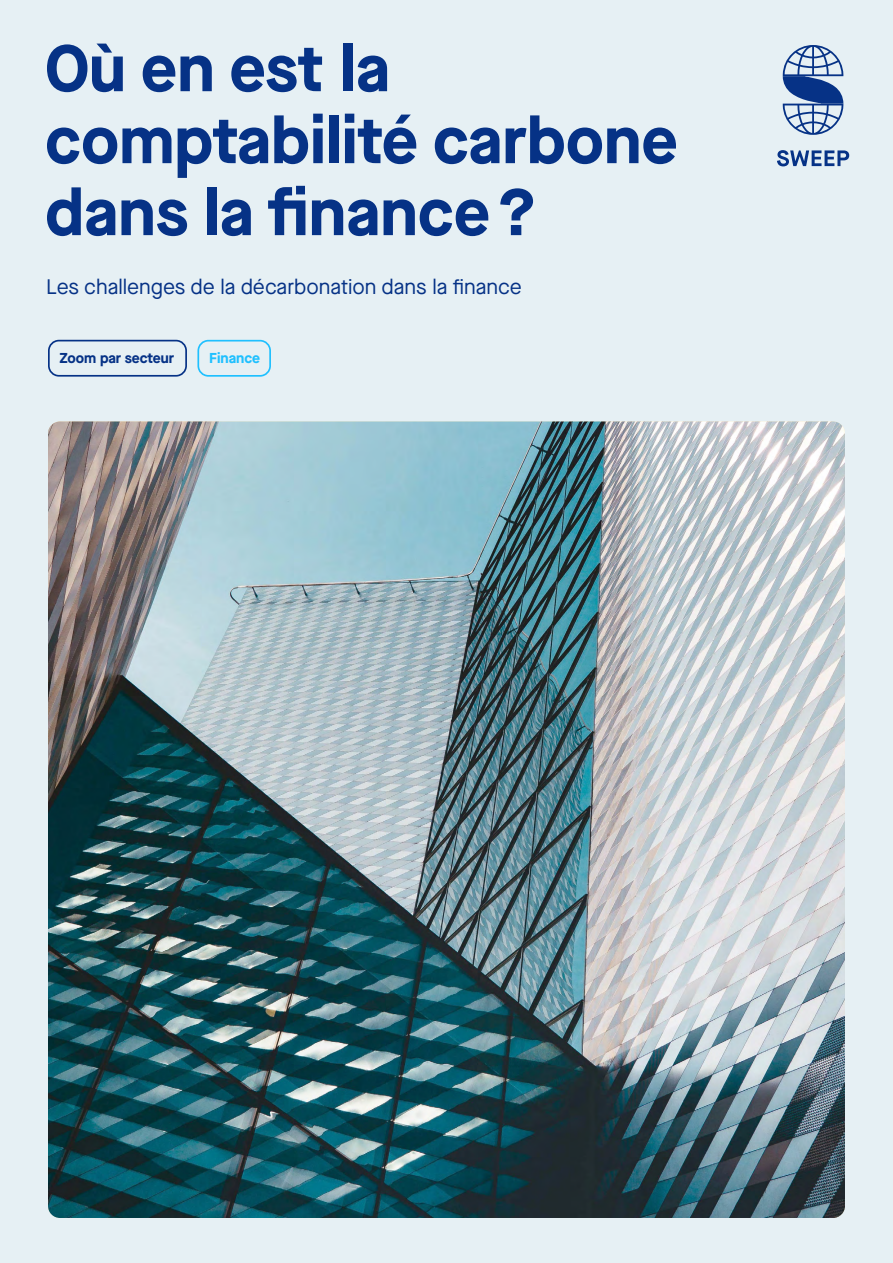
<style>
.page{position:relative;width:893px;height:1263px;background:#e6f0f4}
.page>*{position:absolute;margin:0;border:0;box-sizing:border-box;transform-origin:0 0}
.t1{font:700 65.4px/72px "Maison Neue";color:#063286}
.t2{font:21px "Maison Neue";color:#063286}
.t3{font:700 14.4px "Maison Neue";color:#063286}
.t4{font:700 14.4px "Maison Neue";color:#1fc0ff}
</style>
<div class="page">
<svg style="left:777px;top:150px;width:72px;height:16px"></svg>
<svg style="left:783px;top:45px;width:60px;height:90px"></svg>
<img style="left:48px;top:421px;width:797px;height:797px">
<div style="left:197px;top:340px;width:74px;height:37px;border:2px solid #1fc0ff;border-radius:10px"></div>
<div style="left:48px;top:340px;width:139px;height:37px;border:2px solid #063286;border-radius:10px"></div>
<h1 class="t1" style="left:45px;top:30px;width:634px">Où en est la comptabilité carbone dans la finance ?</h1>
<p class="t2" style="left:46px;top:273px;width:477px">Les challenges de la décarbonation dans la finance</p>
<p class="t3" style="left:60px;top:347px;width:116px">Zoom par secteur</p>
<p class="t4" style="left:209px;top:347px;width:53px">Finance</p>
</div>
